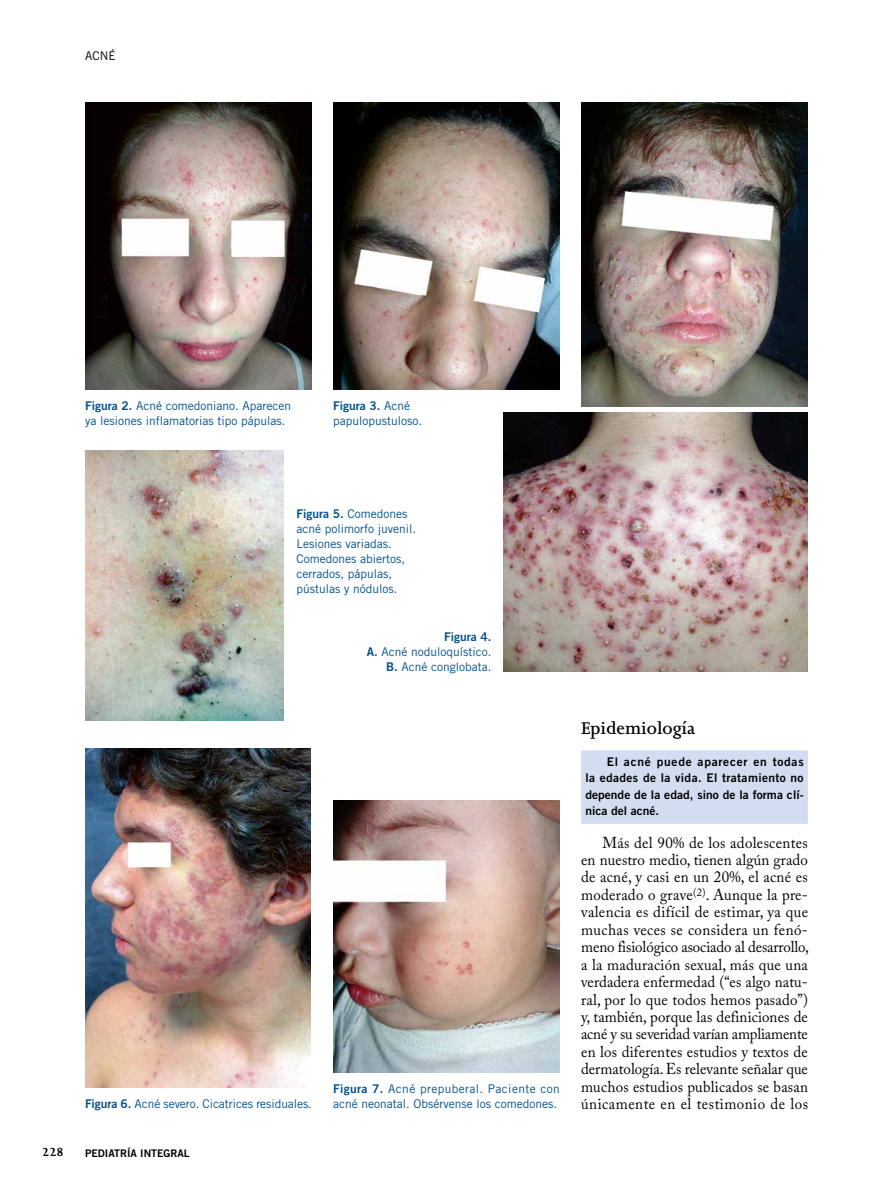
<style>
.page{position:relative;width:893px;height:1191px;background:#fff}
.page>*{position:absolute;margin:0;border:0;box-sizing:border-box;transform-origin:0 0}
.t1{font:600 19.5px "Joanna MT Std";color:#000}
.t2{font:15.75px/17.4px "Adobe Caslon Pro";letter-spacing:.035em;color:#000;text-align:justify;scale:.95 1}
.t3{font:700 13.5px "Joanna MT Std";color:#000}
.t4{font:12px/15px "Trade Gothic";color:#00508c}
.t5{font:12px/16.5px "Trade Gothic Bold Two";letter-spacing:.005em;color:#000;text-align:justify}
.t6{font:12px "Trade Gothic Bold Two";color:#00508c}
.t7{font:12px "Trade Gothic";color:#000}
.t8{font:10.5px "Trade Gothic Bold Two";color:#000}
.s1{font-family:"Trade Gothic Bold Two"}
.s2{font-family:"Trade Gothic"}
</style>
<div class="page">
<div style="left:581px;top:750px;width:227px;height:74px;background:#d3ddf2"></div>
<img style="left:85px;top:103px;width:227px;height:287px">
<img style="left:333px;top:103px;width:227px;height:287px">
<img style="left:581px;top:103px;width:227px;height:303px">
<img style="left:504px;top:412px;width:304px;height:259px">
<img style="left:85px;top:451px;width:199px;height:270px">
<img style="left:85px;top:748px;width:226px;height:339px">
<img style="left:333px;top:800px;width:227px;height:273px">
<p class="t7" style="left:85px;top:49px;width:32px">Acné</p>
<p class="t4" style="left:85px;top:398px;width:207px"><span class="s1">Figura 2.</span> Acné comedoniano. Aparecen ya lesiones inflamatorias tipo pápulas.</p>
<p class="t6" style="left:333px;top:398px;width:78px">Figura 3. <span class="s2">Acné</span></p>
<p class="t4" style="left:333px;top:413px;width:91px">papulopustuloso.</p>
<p class="t4" style="left:297px;top:506px;width:121px"><span class="s1">Figura 5.</span> Comedones acné polimorfo juvenil.<br>Lesiones variadas.<br>Comedones abiertos, cerrados, pápulas, pústulas y nódulos.</p>
<p class="t6" style="left:444px;top:629px;width:49px">Figura 4.</p>
<p class="t4" style="left:367px;top:644px;width:126px;text-align:right"><span class="s1">A.</span> Acné noduloquístico.<br><span class="s1">B.</span> Acné conglobata.</p>
<p class="t4" style="left:85px;top:1096px;width:228px"><span class="s1">Figura 6.</span> Acné severo. Cicatrices residuales.</p>
<p class="t3" style="left:42px;top:1144px;width:23px">228</p>
<p class="t8" style="left:85px;top:1146px;width:106px">PEDIATRÍA INTEGRAL</p>
<p class="t4" style="left:333px;top:1081px;width:228px"><span class="s1">Figura 7.</span> Acné prepuberal. Paciente con acné neonatal. Obsérvense los comedones.</p>
<p class="t1" style="left:581px;top:717px;width:116px">Epidemiología</p>
<p class="t5" style="left:585px;top:753px;width:220px;text-indent:21px">El acné puede aparecer en todas la edades de la vida. El tratamiento no depende de la edad, sino de la forma clí&shy;nica del acné.</p>
<p class="t2" style="left:581px;top:833px;width:241px;text-indent:21px">Más del 90% de los adolescentes en nuestro medio, tienen algún grado de acné, y casi en un 20%, el acné es moderado o grave<sup>(2)</sup>. Aunque la pre&shy;valencia es difícil de estimar, ya que muchas veces se considera un fenó&shy;meno fisiológico asociado al desarrollo, a la maduración sexual, más que una verdadera enfermedad (“es algo natu&shy;ral, por lo que todos hemos pasado”) y, también, porque las definiciones de acné y su severidad varían ampliamente en los diferentes estudios y textos de dermatología. Es relevante señalar que muchos estudios publicados se basan únicamente en el testimonio de los</p>
</div>
